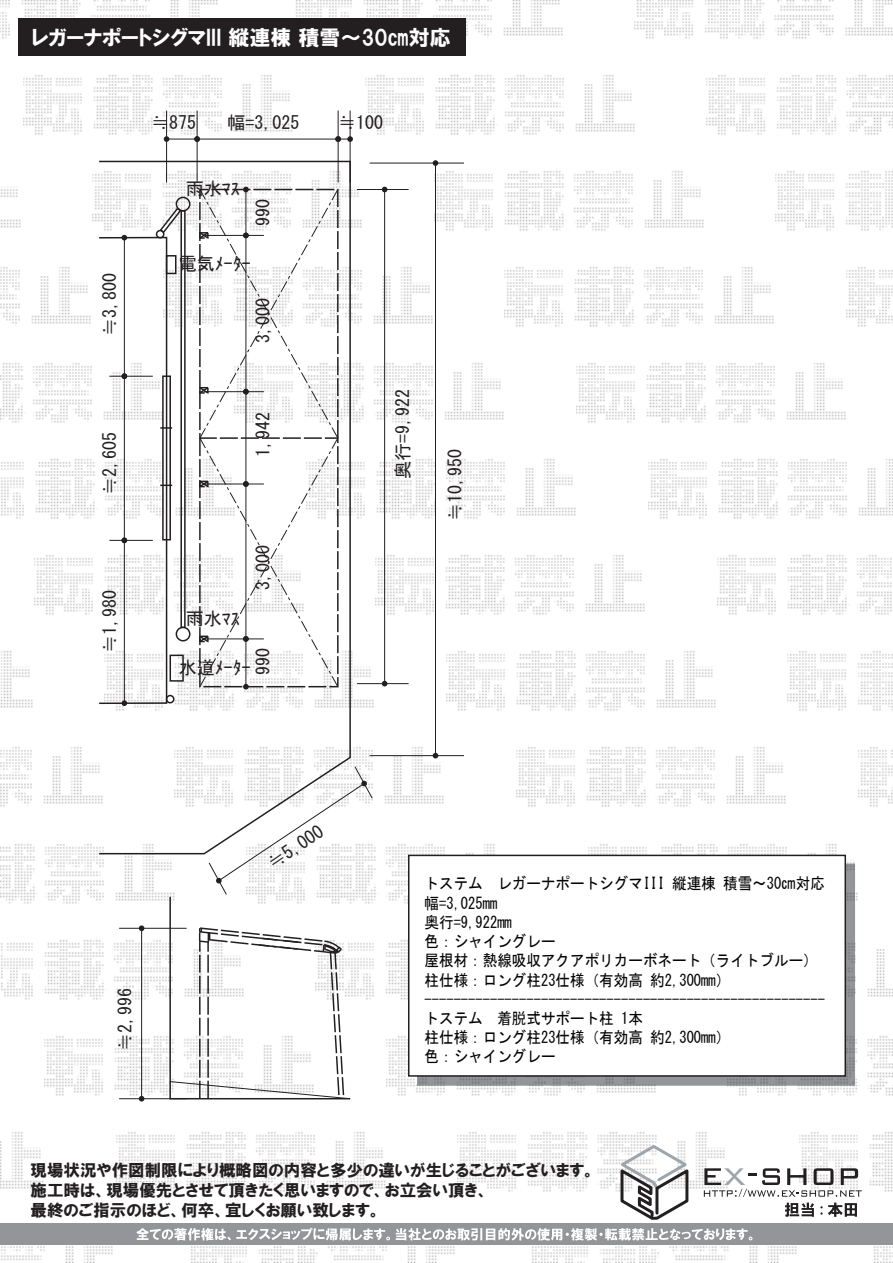
<style>
.page{position:relative;width:893px;height:1263px;background:#fff}
.page>*{position:absolute;margin:0;border:0;box-sizing:border-box;transform-origin:0 0}
.t1{font:21px "HGP Soei Kakugothic UB";color:#fff}
.t2{font:18px "MS Gothic";color:#231f20}
.t3{font:16.5px/19.8px "HGP Soei Kakugothic UB";color:#231f20}
.t4{font:16.05px/19.2px "MS Gothic";color:#030303;scale:.91 1}
</style>
<div class="page">
<img style="left:0;top:0;width:218px;height:39px">
<img style="left:296px;top:0;width:267px;height:39px">
<img style="left:635px;top:0;width:258px;height:39px">
<img style="left:24px;top:75px;width:269px;height:60px">
<img style="left:365px;top:75px;width:270px;height:60px">
<img style="left:707px;top:75px;width:186px;height:60px">
<img style="left:93px;top:174px;width:269px;height:54px">
<img style="left:0;top:186px;width:21px;height:42px">
<img style="left:434px;top:171px;width:270px;height:60px">
<img style="left:776px;top:171px;width:117px;height:60px">
<img style="left:352px;top:264px;width:81px;height:63px">
<img style="left:0;top:267px;width:91px;height:57px">
<img style="left:505px;top:267px;width:269px;height:60px">
<img style="left:846px;top:267px;width:47px;height:60px">
<img style="left:0;top:363px;width:92px;height:60px">
<img style="left:352px;top:360px;width:152px;height:63px">
<img style="left:576px;top:363px;width:270px;height:60px">
<img style="left:1px;top:459px;width:96px;height:60px">
<img style="left:352px;top:457px;width:224px;height:63px">
<img style="left:648px;top:459px;width:245px;height:60px">
<img style="left:34px;top:555px;width:59px;height:60px">
<img style="left:376px;top:553px;width:269px;height:63px">
<img style="left:717px;top:555px;width:175px;height:60px">
<img style="left:352px;top:651px;width:23px;height:57px">
<img style="left:0;top:651px;width:33px;height:57px">
<img style="left:446px;top:651px;width:270px;height:60px">
<img style="left:788px;top:651px;width:105px;height:60px">
<img style="left:0;top:747px;width:98px;height:60px">
<img style="left:353px;top:747px;width:92px;height:57px">
<img style="left:858px;top:747px;width:35px;height:60px">
<img style="left:516px;top:747px;width:270px;height:60px">
<img style="left:0;top:844px;width:169px;height:60px">
<img style="left:373px;top:844px;width:144px;height:60px">
<img style="left:588px;top:844px;width:270px;height:57px">
<img style="left:1px;top:937px;width:168px;height:63px">
<img style="left:373px;top:940px;width:35px;height:60px">
<img style="left:855px;top:942px;width:38px;height:55px">
<img style="left:45px;top:1033px;width:124px;height:63px">
<img style="left:386px;top:1036px;width:270px;height:60px">
<img style="left:730px;top:1036px;width:163px;height:60px">
<img style="left:0;top:1132px;width:44px;height:57px">
<img style="left:116px;top:1132px;width:270px;height:60px">
<img style="left:800px;top:1132px;width:93px;height:60px">
<img style="left:458px;top:1132px;width:267px;height:60px">
<img style="left:1px;top:1246px;width:112px;height:17px">
<img style="left:191px;top:1246px;width:264px;height:17px">
<img style="left:874px;top:1246px;width:19px;height:17px">
<img style="left:532px;top:1246px;width:265px;height:17px">
<svg style="left:98px;top:160px;width:254px;height:695px"></svg>
<div style="left:98px;top:237px;width:69px;height:467px;border:2px solid #231f20"></div>
<div style="left:156px;top:230px;width:8px;height:8px;border:2px solid #231f20;border-radius:50%"></div>
<div style="left:166px;top:695px;width:9px;height:8px;border:2px solid #231f20;border-radius:50%"></div>
<div style="left:176px;top:197px;width:14px;height:15px;border:2px solid #231f20;border-radius:50%"></div>
<div style="left:176px;top:627px;width:14px;height:14px;border:2px solid #231f20;border-radius:50%"></div>
<svg style="left:159px;top:206px;width:24px;height:28px"></svg>
<div style="left:180px;top:210px;width:6px;height:418px;border:2px solid #231f20"></div>
<div style="left:166px;top:255px;width:10px;height:19px;border:2px solid #231f20"></div>
<div style="left:170px;top:655px;width:14px;height:27px;border:2px solid #231f20"></div>
<div style="left:162px;top:375px;width:9px;height:165px;border:2px solid #231f20"></div>
<svg style="left:160px;top:427px;width:12px;height:2px"></svg>
<svg style="left:160px;top:485px;width:12px;height:1px"></svg>
<svg style="left:616px;top:1143px;width:75px;height:77px"></svg>
<div style="left:418px;top:864px;width:436px;height:221px;background:#939598"></div>
<div style="left:417px;top:864px;width:438px;height:222px;border:2px solid #939598"></div>
<div style="left:409px;top:855px;width:436px;height:221px;background:#fff"></div>
<div style="left:408px;top:855px;width:438px;height:222px;border:2px solid #231f20"></div>
<div style="left:18px;top:18px;width:447px;height:38px;background:#231f20"></div>
<div style="left:0;top:1223px;width:893px;height:22px;background:#939598"></div>
<svg style="left:136px;top:1228px;width:254px;height:12px"></svg>
<svg style="left:396px;top:1228px;width:356px;height:12px"></svg>
<svg style="left:704px;top:1168px;width:158px;height:49px"></svg>
<hr style="left:166px;top:111px;width:1px;height:72px;background:#231f20">
<hr style="left:197px;top:111px;width:1px;height:72px;background:#231f20">
<hr style="left:338px;top:111px;width:1px;height:72px;background:#231f20">
<hr style="left:350px;top:111px;width:1px;height:72px;background:#231f20">
<hr style="left:167px;top:139px;width:30px;height:1px;background:#231f20">
<svg style="left:164px;top:136px;width:5px;height:6px"></svg>
<hr style="left:197px;top:139px;width:141px;height:1px;background:#231f20">
<svg style="left:194px;top:136px;width:6px;height:6px"></svg>
<svg style="left:335px;top:136px;width:18px;height:6px"></svg>
<hr style="left:357px;top:189px;width:52px;height:1px;background:#231f20">
<hr style="left:357px;top:683px;width:52px;height:1px;background:#231f20">
<hr style="left:384px;top:189px;width:1px;height:495px;background:#231f20">
<svg style="left:382px;top:681px;width:5px;height:5px"></svg>
<svg style="left:382px;top:187px;width:5px;height:5px"></svg>
<hr style="left:370px;top:163px;width:94px;height:1px;background:#231f20">
<hr style="left:370px;top:755px;width:94px;height:1px;background:#231f20">
<hr style="left:435px;top:163px;width:1px;height:593px;background:#231f20">
<svg style="left:433px;top:753px;width:5px;height:5px"></svg>
<svg style="left:433px;top:160px;width:5px;height:6px"></svg>
<svg style="left:198px;top:187px;width:141px;height:502px"></svg>
<svg style="left:169px;top:766px;width:204px;height:334px"></svg>
<hr style="left:109px;top:376px;width:44px;height:1px;background:#231f20">
<hr style="left:109px;top:540px;width:44px;height:1px;background:#231f20">
<hr style="left:124px;top:540px;width:1px;height:163px;background:#231f20">
<svg style="left:122px;top:700px;width:5px;height:6px"></svg>
<hr style="left:124px;top:376px;width:1px;height:164px;background:#231f20">
<svg style="left:122px;top:537px;width:5px;height:6px"></svg>
<hr style="left:124px;top:238px;width:1px;height:138px;background:#231f20">
<svg style="left:122px;top:373px;width:5px;height:6px"></svg>
<svg style="left:122px;top:235px;width:5px;height:5px"></svg>
<hr style="left:119px;top:928px;width:68px;height:1px;background:#231f20">
<hr style="left:119px;top:1098px;width:68px;height:1px;background:#231f20">
<hr style="left:141px;top:928px;width:1px;height:171px;background:#231f20">
<svg style="left:139px;top:925px;width:5px;height:6px"></svg>
<svg style="left:139px;top:1096px;width:5px;height:5px"></svg>
<h1 class="t1" style="left:32px;top:27px;width:420px">レガーナポートシグマIII 縦連棟 積雪～30㎝対応</h1>
<p class="t2" style="left:151px;top:113px;width:46px">≒875</p>
<p class="t2" style="left:227px;top:113px;width:73px">幅=3,025</p>
<p class="t2" style="left:338px;top:113px;width:46px">≒100</p>
<p class="t2" style="left:101px;top:336px;width:64px;rotate:-90deg">≒3,800</p>
<p class="t2" style="left:101px;top:495px;width:64px;rotate:-90deg">≒2,605</p>
<p class="t2" style="left:101px;top:652px;width:64px;rotate:-90deg">≒1,980</p>
<p class="t2" style="left:186px;top:179px;width:55px">雨水ﾏｽ</p>
<p class="t2" style="left:254px;top:226px;width:28px;rotate:-90deg">990</p>
<p class="t2" style="left:179px;top:255px;width:73px">電気ﾒｰﾀｰ</p>
<p class="t2" style="left:254px;top:343px;width:46px;rotate:-90deg">3,000</p>
<p class="t2" style="left:254px;top:457px;width:46px;rotate:-90deg">1,942</p>
<p class="t2" style="left:186px;top:609px;width:55px">雨水ﾏｽ</p>
<p class="t2" style="left:254px;top:590px;width:46px;rotate:-90deg">3,000</p>
<p class="t2" style="left:254px;top:675px;width:28px;rotate:-90deg">990</p>
<p class="t2" style="left:179px;top:659px;width:73px">水道ﾒｰﾀｰ</p>
<p class="t2" style="left:116px;top:1051px;width:64px;rotate:-90deg">≒2,996</p>
<p class="t2" style="left:264px;top:857px;width:64px;rotate:-34deg">≒5,000</p>
<p class="t2" style="left:394px;top:479px;width:91px;rotate:-90deg">奥行=9,922</p>
<p class="t2" style="left:446px;top:521px;width:73px;rotate:-90deg">≒10,950</p>
<p class="t4" style="left:425px;top:874px;width:442px">トステム レガーナポートシグマIII 縦連棟 積雪～30㎝対応幅=3,025mm<br>奥行=9,922mm<br>色：シャイングレー<br>屋根材：熱線吸収アクアポリカーボネート（ライトブルー）柱仕様：ロング柱23仕様（有効高 約2,300mm）-------------------------------------------------------トステム 着脱式サポート柱 1本<br>柱仕様：ロング柱23仕様（有効高 約2,300mm）<br>色：シャイングレー</p>
<p class="t3" style="left:31px;top:1160px;width:566px">現場状況や作図制限により概略図の内容と多少の違いが生じることがございます。施工時は、現場優先とさせて頂きたく思いますので、お立会い頂き、<br>最終のご指示のほど、何卒、宜しくお願い致します。</p>
</div>
